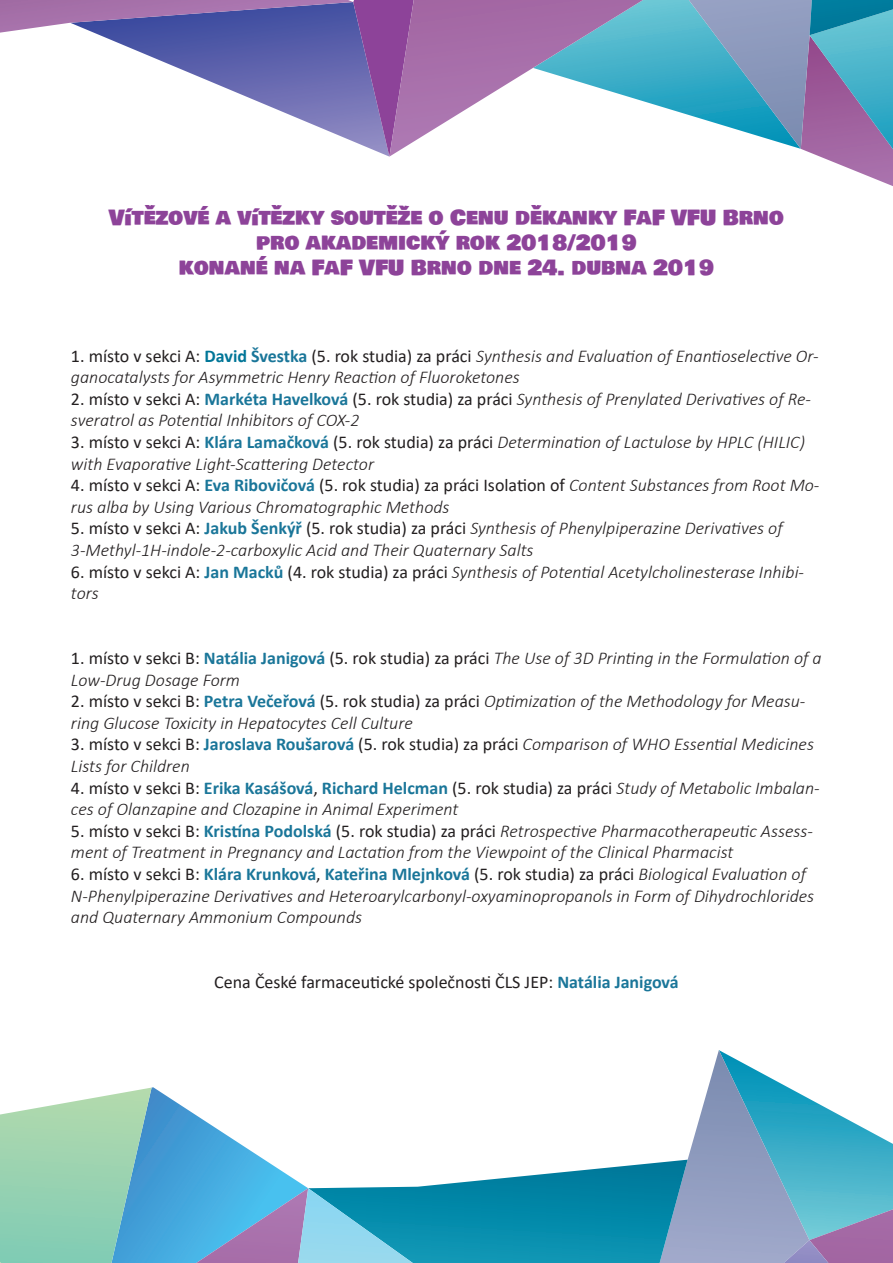
<style>
.page{position:relative;width:893px;height:1263px;background:#fff}
.page>*{position:absolute;margin:0;border:0;box-sizing:border-box;transform-origin:0 0}
.t1{font:21px/25.2px "Bowlby One SC";color:#8d4399;text-align:center}
.t2{font:italic 300 18px/21.6px "Calibri";color:#231f20}
.t3{font:18px "Calibri";color:#231f20}
.s1{font-weight:400;font-style:normal}
.s2{font-weight:700;font-style:normal;color:#007698}
.s3{font-weight:700;font-style:normal;color:#1a7699}
.s4{font-weight:700;color:#1a7699}
</style>
<div class="page">
<svg style="left:0;top:0;width:893px;height:186px"></svg>
<svg style="left:0;top:1050px;width:893px;height:213px"></svg>
<p class="t1" style="left:109px;top:205px;width:677px">Vítězové a vítězky soutěže o Cenu děkanky FaF VFU Brno pro akademický rok 2018/2019<br>konané na FaF VFU Brno dne 24. dubna 2019</p>
<p class="t2" style="left:71px;top:345px;width:749px"><span class="s1">1. místo v sekci A:</span> <span class="s2">David</span> <span class="s3">Švestka</span> <span class="s1">(5. rok studia) za práci</span> Synthesis and Evaluation of Enantioselective Or&shy;ganocatalysts for Asymmetric Henry Reaction of Fluoroketones</p>
<p class="t2" style="left:71px;top:388px;width:741px"><span class="s1">2. místo v sekci A:</span> <span class="s3">Markéta Havelková</span> <span class="s1">(5. rok studia) za práci</span> Synthesis of Prenylated Derivatives of Re&shy;sveratrol as Potential Inhibitors of COX-2</p>
<p class="t2" style="left:71px;top:431px;width:736px"><span class="s1">3. místo v sekci A:</span> <span class="s3">Klára Lamačková</span> <span class="s1">(5. rok studia) za práci</span> Determination of Lactulose by HPLC (HILIC) with Evaporative Light-Scattering Detector</p>
<p class="t2" style="left:71px;top:474px;width:750px"><span class="s1">4. místo v sekci A:</span> <span class="s3">Eva Ribovičová</span> <span class="s1">(5. rok studia) za práci Isolation of</span> Content Substances from Root Mo&shy;rus alba by Using Various Chromatographic Methods</p>
<p class="t2" style="left:71px;top:517px;width:713px"><span class="s1">5. místo v sekci A:</span> <span class="s3">Jakub Šenkýř</span> <span class="s1">(5. rok studia) za práci</span> Synthesis of Phenylpiperazine Derivatives of<br>3-Methyl-1H-indole-2-carboxylic Acid and Their Quaternary Salts</p>
<p class="t2" style="left:71px;top:561px;width:735px"><span class="s1">6. místo v sekci A:</span> <span class="s3">Jan Macků</span> <span class="s1">(4. rok studia) za práci</span> Synthesis of Potential Acetylcholinesterase Inhibi&shy;tors</p>
<p class="t2" style="left:71px;top:647px;width:752px"><span class="s1">1. místo v sekci B:</span> <span class="s3">Natália Janigová</span> <span class="s1">(5. rok studia) za práci</span> The Use of 3D Printing in the Formulation of a<br>Low-Drug Dosage Form</p>
<p class="t2" style="left:71px;top:690px;width:736px"><span class="s1">2. místo v sekci B:</span> <span class="s3">Petra Večeřová</span> <span class="s1">(5. rok studia) za práci</span> Optimization of the Methodology for Measu&shy;ring Glucose Toxicity in Hepatocytes Cell Culture</p>
<p class="t2" style="left:71px;top:733px;width:744px"><span class="s1">3. místo v sekci B:</span> <span class="s3">Jaroslava Roušarová</span> <span class="s1">(5. rok studia) za práci</span> Comparison of WHO Essential Medicines<br>Lists for Children</p>
<p class="t2" style="left:71px;top:777px;width:750px"><span class="s1">4. místo v sekci B:</span> <span class="s3">Erika Kasášová</span><span class="s1">,</span> <span class="s3">Richard Helcman</span> <span class="s1">(5. rok studia) za práci</span> Study of Metabolic Imbalan&shy;ces of Olanzapine and Clozapine in Animal Experiment</p>
<p class="t2" style="left:71px;top:820px;width:743px"><span class="s1">5. místo v sekci B:</span> <span class="s3">Kristína Podolská</span> <span class="s1">(5. rok studia) za práci</span> Retrospective Pharmacotherapeutic Assess&shy;ment of Treatment in Pregnancy and Lactation from the Viewpoint of the Clinical Pharmacist</p>
<p class="t2" style="left:71px;top:863px;width:745px"><span class="s1">6. místo v sekci B:</span> <span class="s3">Klára Krunková</span><span class="s1">,</span> <span class="s3">Kateřina Mlejnková</span> <span class="s1">(5. rok studia) za práci</span> Biological Evaluation of<br>N-Phenylpiperazine Derivatives and Heteroarylcarbonyl-oxyaminopropanols in Form of Dihydrochlorides and Quaternary Ammonium Compounds</p>
<p class="t3" style="left:214px;top:969px;width:466px">Cena České farmaceutické společnosti ČLS JEP: <span class="s4">Natália Janigová</span></p>
</div>
